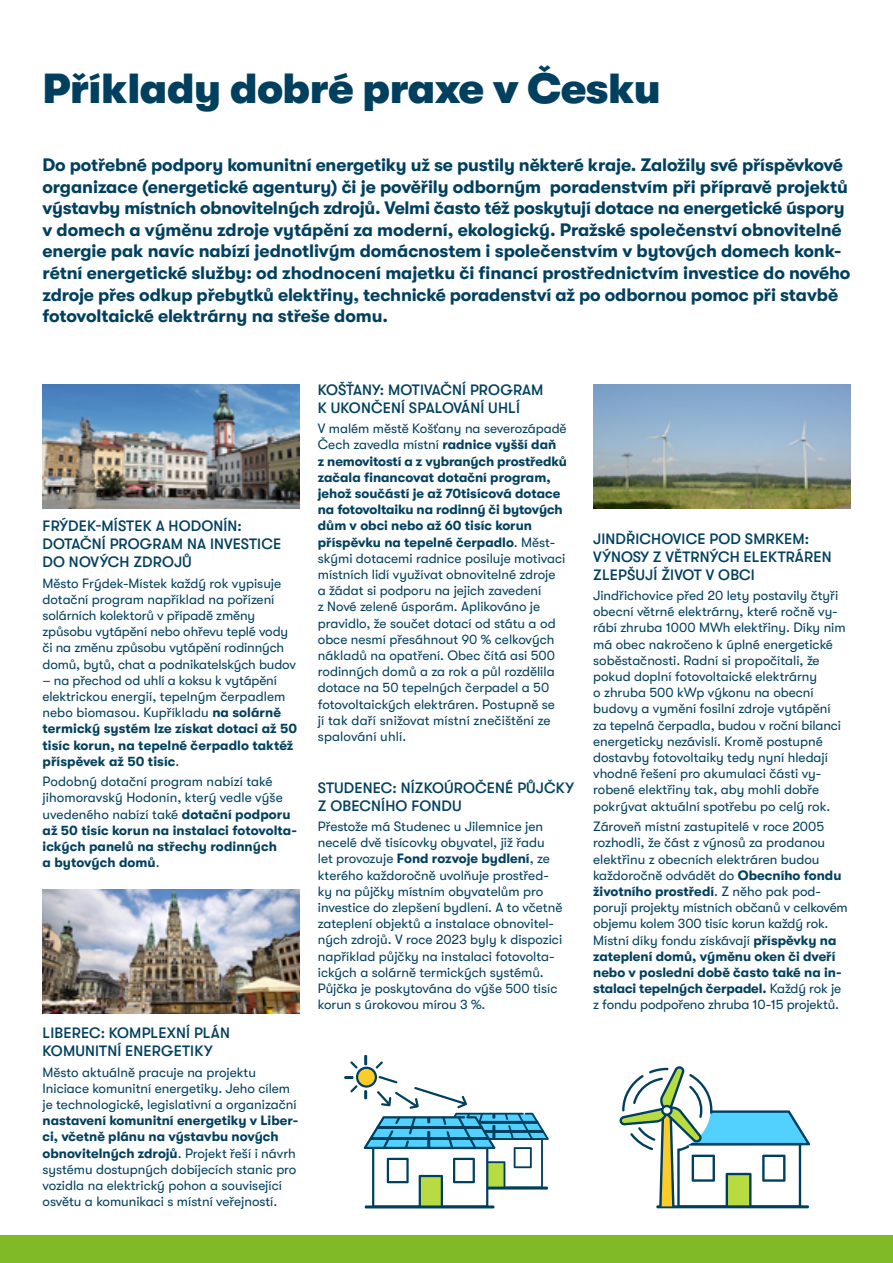
<style>
.page{position:relative;width:893px;height:1263px;background:#fff}
.page>*{position:absolute;margin:0;border:0;box-sizing:border-box;transform-origin:0 0}
.t1{font:900 42px "GT Walsheim Pro";letter-spacing:-.01em;color:#00405e}
.t2{font:700 18px/21.6px "GT Walsheim Pro";letter-spacing:-.005em;color:#00405e}
.t3{font:500 15px/18px "GT Walsheim Pro";letter-spacing:.01em;color:#00405e}
.t4{font:13.5px/16.2px "GT Walsheim Pro";color:#00405e}
.t5{font:700 13.5px/16.2px "GT Walsheim Pro";letter-spacing:.005em;color:#00405e}
.s1{font-weight:700}
.s2{font-weight:400}
</style>
<div class="page">
<div style="left:0;top:1235px;width:893px;height:28px;background:#80ba26"></div>
<img style="left:43px;top:384px;width:257px;height:124px">
<img style="left:593px;top:384px;width:257px;height:124px">
<img style="left:43px;top:889px;width:257px;height:124px">
<svg style="left:344px;top:1055px;width:205px;height:153px"></svg>
<svg style="left:619px;top:1066px;width:191px;height:142px"></svg>
<h1 class="t1" style="left:43px;top:65px;width:620px">Příklady dobré praxe v Česku</h1>
<p class="t2" style="left:43px;top:154px;width:809px">Do potřebné podpory komunitní energetiky už se pustily některé kraje. Založily své příspěvkové organizace (energetické agentury) či je pověřily odborným poradenstvím při přípravě projektů výstavby místních obnovitelných zdrojů. Velmi často též poskytují dotace na energetické úspory v domech a výměnu zdroje vytápění za moderní, ekologický. Pražské společenství obnovitelné energie pak navíc nabízí jednotlivým domácnostem i společenstvím v bytových domech konk&shy;rétní energetické služby: od zhodnocení majetku či financí prostřednictvím investice do nového zdroje přes odkup přebytků elektřiny, technické poradenství až po odbornou pomoc při stavbě fotovoltaické elektrárny na střeše domu.</p>
<p class="t3" style="left:318px;top:381px;width:227px">KOŠŤANY: MOTIVAČNÍ PROGRAM<br>K UKONČENÍ SPALOVÁNÍ UHLÍ</p>
<p class="t4" style="left:318px;top:420px;width:251px">V malém městě Košťany na severozápadě Čech zavedla místní <span class="s1">radnice vyšší daň<br>z nemovitostí a z vybraných prostředků začala financovat dotační program, jehož součástí je až 70tisícová dotace na fotovoltaiku na rodinný či bytových dům v obci nebo až 60 tisíc korun příspěvku na tepelné čerpadlo</span>. Měst&shy;skými dotacemi radnice posiluje motivaci místních lidí využívat obnovitelné zdroje<br>a žádat si podporu na jejich zavedení<br>z Nové zelené úsporám. Aplikováno je pravidlo, že součet dotací od státu a od obce nesmí přesáhnout 90 % celkových nákladů na opatření. Obec čítá asi 500 rodinných domů a za rok a půl rozdělila dotace na 50 tepelných čerpadel a 50 fotovoltaických elektráren. Postupně se<br>jí tak daří snižovat místní znečištění ze spalování uhlí.</p>
<p class="t3" style="left:43px;top:517px;width:240px">FRÝDEK-MÍSTEK A HODONÍN:<br>DOTAČNÍ PROGRAM NA INVESTICE<br>DO NOVÝCH ZDROJŮ</p>
<p class="t4" style="left:43px;top:575px;width:255px">Město Frýdek-Místek každý rok vypisuje dotační program například na pořízení solárních kolektorů v případě změny způsobu vytápění nebo ohřevu teplé vody či na změnu způsobu vytápění rodinných domů, bytů, chat a podnikatelských budov</p>
<p class="t5" style="left:43px;top:672px;width:256px"><span class="s2">– na přechod od uhlí a koksu k vytápění elektrickou energií, tepelným čerpadlem nebo biomasou. Kupříkladu</span> na solárně termický systém lze získat dotaci až 50 tisíc korun, na tepelné čerpadlo taktéž příspěvek až 50 tisíc<span class="s2">.</span></p>
<p class="t5" style="left:43px;top:773px;width:256px"><span class="s2">Podobný dotační program nabízí také jihomoravský Hodonín, který vedle výše uvedeného nabízí také</span> dotační podporu až 50 tisíc korun na instalaci fotovolta&shy;ických panelů na střechy rodinných<br>a bytových domů<span class="s2">.</span></p>
<p class="t3" style="left:318px;top:778px;width:258px">STUDENEC: NÍZKOÚROČENÉ PŮJČKY<br>Z OBECNÍHO FONDU</p>
<p class="t4" style="left:318px;top:818px;width:246px">Přestože má Studenec u Jilemnice jen necelé dvě tisícovky obyvatel, již řadu let provozuje <span class="s1">Fond rozvoje bydlení</span>, ze kterého každoročně uvolňuje prostřed&shy;ky na půjčky místním obyvatelům pro investice do zlepšení bydlení. A to včetně zateplení objektů a instalace obnovitel&shy;ných zdrojů. V roce 2023 byly k dispozici například půjčky na instalaci fotovolta&shy;ických a solárně termických systémů.<br>Půjčka je poskytována do výše 500 tisíc korun s úrokovou mírou 3 %.</p>
<p class="t3" style="left:43px;top:1024px;width:189px">LIBEREC: KOMPLEXNÍ PLÁN<br>KOMUNITNÍ ENERGETIKY</p>
<p class="t4" style="left:43px;top:1064px;width:255px">Město aktuálně pracuje na projektu<br>Iniciace komunitní energetiky. Jeho cílem je technologické, legislativní a organizační</p>
<p class="t4" style="left:43px;top:1112px;width:257px"><span class="s1">nastavení komunitní energetiky v Liber&shy;ci, včetně plánu na výstavbu nových obnovitelných zdrojů</span>. Projekt řeší i návrh systému dostupných dobíjecích stanic pro vozidla na elektrický pohon a související osvětu a komunikaci s místní veřejností.</p>
<p class="t3" style="left:593px;top:529px;width:240px">JINDŘICHOVICE POD SMRKEM:<br>VÝNOSY Z VĚTRNÝCH ELEKTRÁREN<br>ZLEPŠUJÍ ŽIVOT V OBCI</p>
<p class="t4" style="left:593px;top:587px;width:254px">Jindřichovice před 20 lety postavily čtyři obecní větrné elektrárny, které ročně vy&shy;rábí zhruba 1000 MWh elektřiny. Díky nim má obec nakročeno k úplné energetické soběstačnosti. Radní si propočítali, že pokud doplní fotovoltaické elektrárny<br>o zhruba 500 kWp výkonu na obecní budovy a vymění fosilní zdroje vytápění za tepelná čerpadla, budou v roční bilanci energeticky nezávislí. Kromě postupné dostavby fotovoltaiky tedy nyní hledají vhodné řešení pro akumulaci části vy&shy;robené elektřiny tak, aby mohli dobře pokrývat aktuální spotřebu po celý rok.</p>
<p class="t4" style="left:593px;top:818px;width:256px">Zároveň místní zastupitelé v roce 2005 rozhodli, že část z výnosů za prodanou elektřinu z obecních elektráren budou každoročně odvádět do <span class="s1">Obecního fondu životního prostředí</span>. Z něho pak pod&shy;porují projekty místních občanů v celkovém objemu kolem 300 tisíc korun každý rok.<br>Místní díky fondu získávají <span class="s1">příspěvky na zateplení domů, výměnu oken či dveří nebo v poslední době často také na in&shy;stalaci tepelných čerpadel.</span> Každý rok je z fondu podpořeno zhruba 10-15 projektů.</p>
</div>
